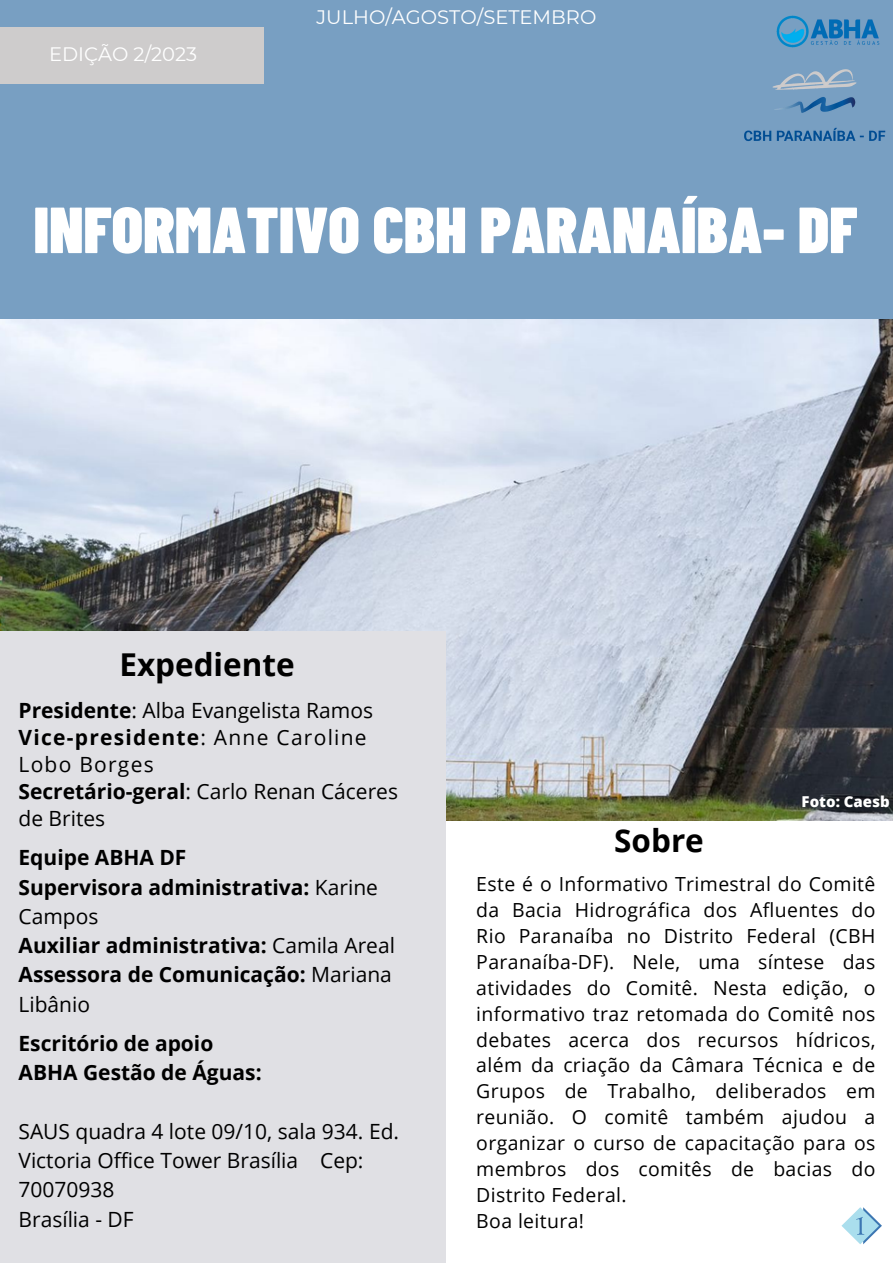
<style>
.page{position:relative;width:893px;height:1264px;background:#fff}
.page>*{position:absolute;margin:0;border:0;box-sizing:border-box;transform-origin:0 0}
.t1{font:900 64.95px "Barlow Condensed";color:#fff}
.t2{font:700 31.5px "Open Sans";color:#000}
.t3{font:700 21px/29.2px "Open Sans";color:#000}
.t4{font:21px/29.2px "Open Sans";color:#000}
.t5{font:21px/27px "Open Sans";letter-spacing:.06em;color:#000}
.t6{font:19.5px "Montserrat";color:#fff}
.t7{font:19.35px/25.8px "Open Sans";letter-spacing:.02em;color:#000;text-align:justify}
.t8{font:800 15px "Open Sans";color:#fff}
.s1{font-weight:700}
.s2{font-weight:400}
</style>
<div class="page">
<div style="left:0;top:0;width:892px;height:320px;background:#789fc2"></div>
<img style="left:0;top:320px;width:892px;height:500px">
<div style="left:0;top:27px;width:264px;height:57px;background:#cecccc"></div>
<div style="left:0;top:631px;width:446px;height:631px;background:#e0e0e4"></div>
<img style="left:744px;top:69px;width:142px;height:72px">
<img style="left:776px;top:15px;width:104px;height:33px">
<svg style="left:841px;top:1207px;width:40px;height:37px"></svg>
<p class="t6" style="left:49px;top:43px;width:150px">EDIÇÃO 2/2023</p>
<p class="t6" style="left:316px;top:5px;width:281px">JULHO/AGOSTO/SETEMBRO</p>
<p class="t1" style="left:34px;top:188px;width:825px">INFORMATIVO CBH PARANAÍBA- DF</p>
<p class="t2" style="left:119px;top:642px;width:177px">Expediente</p>
<p class="t4" style="left:19px;top:695px;width:356px"><span class="s1">Presidente</span>: Alba Evangelista Ramos</p>
<p class="t5" style="left:19px;top:723px;width:350px"><span class="s1">Vice-presidente</span>: Anne Caroline<br>Lobo Borges</p>
<p class="t4" style="left:19px;top:777px;width:381px;line-height:27px"><span class="s1">Secretário-geral</span>: Carlo Renan Cáceres de Brites</p>
<p class="t3" style="left:19px;top:842px;width:169px">Equipe ABHA DF</p>
<p class="t3" style="left:19px;top:871px;width:361px">Supervisora administrativa: <span class="s2">Karine<br>Campos</span></p>
<p class="t3" style="left:19px;top:930px;width:378px">Auxiliar administrativa: <span class="s2">Camila Areal</span></p>
<p class="t3" style="left:19px;top:959px;width:375px">Assessora de Comunicação: <span class="s2">Mariana<br>Libânio</span></p>
<p class="t3" style="left:19px;top:1028px;width:196px">Escritório de apoio</p>
<p class="t3" style="left:19px;top:1057px;width:244px">ABHA Gestão de Águas:</p>
<p class="t4" style="left:19px;top:1116px;width:382px">SAUS quadra 4 lote 09/10, sala 934. Ed.<br>Victoria Office Tower Brasília Cep:<br>70070938</p>
<p class="t4" style="left:19px;top:1203px;width:117px">Brasília - DF</p>
<p class="t2" style="left:614px;top:818px;width:91px">Sobre</p>
<p class="t8" style="left:801px;top:790px;width:90px">Foto: Caesb</p>
<p class="t7" style="left:476px;top:871px;width:400px">Este é o Informativo Trimestral do Comitê da Bacia Hidrográfica dos Afluentes do Rio Paranaíba no Distrito Federal (CBH Paranaíba-DF). Nele, uma síntese das atividades do Comitê. Nesta edição, o informativo traz retomada do Comitê nos debates acerca dos recursos hídricos, além da criação da Câmara Técnica e de Grupos de Trabalho, deliberados em reunião. O comitê também ajudou a organizar o curso de capacitação para os membros dos comitês de bacias do Distrito Federal.</p>
<p class="t7" style="left:476px;top:1207px;width:109px">Boa leitura!</p>
</div>
